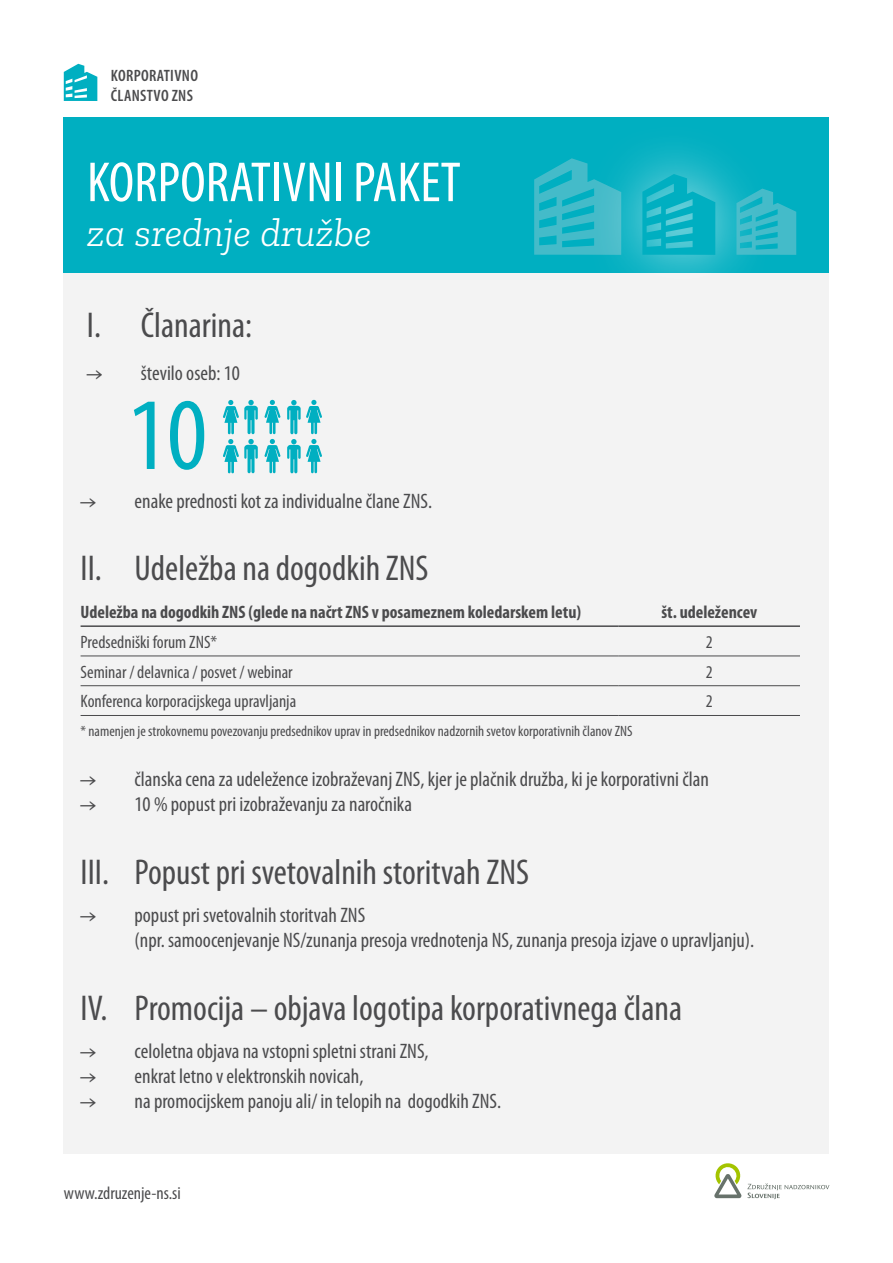
<style>
.page{position:relative;width:893px;height:1263px;background:#fff}
.page>*{position:absolute;margin:0;border:0;box-sizing:border-box;transform-origin:0 0}
.t1{font:condensed 103.5px "Myriad Pro";color:#00afc1}
.t2{font:condensed 57px "Myriad Pro";color:#fff}
.t3{font:italic 300 40.5px "Zilla Slab";color:#fff}
.t4{font:condensed 36px "Myriad Pro";color:#4b4b4d}
.t5{font:condensed 21px/25.2px "Myriad Pro";color:#4b4b4d}
.t6{font:condensed 18px "Myriad Pro";color:#4b4b4d}
.t7{font:700 condensed 18px "Myriad Pro";color:#4b4b4d}
.t8{font:600 condensed 16.5px/19.8px "Myriad Pro";letter-spacing:.02em;color:#4b4b4d}
.t9{font:condensed 15px "Myriad Pro";color:#4b4b4d}
.s1{font-family:"Zilla Slab";font-stretch:normal}
</style>
<div class="page">
<div style="left:64px;top:141px;width:765px;height:1012px;background:#f3f3f3"></div>
<svg style="left:64px;top:64px;width:33px;height:37px"></svg>
<div style="left:64px;top:117px;width:765px;height:155px;background:#00afc1"></div>
<svg style="left:714px;top:1163px;width:115px;height:36px"></svg>
<svg style="left:287px;top:400px;width:35px;height:73px"></svg>
<svg style="left:264px;top:400px;width:17px;height:73px"></svg>
<svg style="left:223px;top:400px;width:35px;height:73px"></svg>
<svg style="left:534px;top:158px;width:53px;height:97px"></svg>
<div style="left:587px;top:123px;width:184px;height:187px;background:#fff;opacity:.75"></div>
<svg style="left:642px;top:174px;width:73px;height:81px"></svg>
<svg style="left:736px;top:189px;width:60px;height:66px"></svg>
<hr style="left:81px;top:625px;width:538px;height:2px;background:#4b4b4d">
<hr style="left:619px;top:625px;width:181px;height:2px;background:#4b4b4d">
<hr style="left:81px;top:656px;width:538px;height:1px;background:#4b4b4d">
<hr style="left:619px;top:656px;width:181px;height:1px;background:#4b4b4d">
<hr style="left:81px;top:685px;width:538px;height:1px;background:#4b4b4d">
<hr style="left:619px;top:685px;width:181px;height:1px;background:#4b4b4d">
<hr style="left:81px;top:715px;width:538px;height:1px;background:#4b4b4d">
<hr style="left:619px;top:715px;width:181px;height:1px;background:#4b4b4d">
<p class="t8" style="left:111px;top:66px;width:89px">KORPORATIVNO<br>ČLANSTVO ZNS</p>
<h2 class="t2" style="left:87px;top:148px;width:375px">KORPORATIVNI PAKET</h2>
<h3 class="t3" style="left:87px;top:210px;width:286px">za srednje družbe</h3>
<h3 class="t4" style="left:87px;top:304px;width:167px">I. Članarina:</h3>
<p class="t5" style="left:87px;top:360px;width:155px"><span class="s1">→</span> število oseb: 10</p>
<h1 class="t1" style="left:127px;top:372px;width:81px">10</h1>
<p class="t5" style="left:81px;top:488px;width:353px"><span class="s1">→</span> enake prednosti kot za individualne člane ZNS.</p>
<h3 class="t4" style="left:81px;top:547px;width:349px">II. Udeležba na dogodkih ZNS</h3>
<p class="t7" style="left:81px;top:601px;width:502px">Udeležba na dogodkih ZNS (glede na načrt ZNS v posameznem koledarskem letu)</p>
<p class="t7" style="left:661px;top:601px;width:97px">št. udeležencev</p>
<p class="t6" style="left:81px;top:631px;width:138px">Predsedniški forum ZNS*</p>
<p class="t6" style="left:706px;top:631px;width:8px">2</p>
<p class="t6" style="left:81px;top:661px;width:214px">Seminar / delavnica / posvet / webinar</p>
<p class="t6" style="left:706px;top:661px;width:8px">2</p>
<p class="t6" style="left:81px;top:690px;width:217px">Konferenca korporacijskega upravljanja</p>
<p class="t6" style="left:706px;top:690px;width:8px">2</p>
<p class="t9" style="left:81px;top:722px;width:553px">* namenjen je strokovnemu povezovanju predsednikov uprav in predsednikov nadzornih svetov korporativnih članov ZNS</p>
<p class="t5" style="left:81px;top:766px;width:630px"><span class="s1">→</span> članska cena za udeležence izobraževanj ZNS, kjer je plačnik družba, ki je korporativni član</p>
<p class="t5" style="left:81px;top:791px;width:333px"><span class="s1">→</span> 10 % popust pri izobraževanju za naročnika</p>
<h3 class="t4" style="left:81px;top:850px;width:450px">III. Popust pri svetovalnih storitvah ZNS</h3>
<p class="t5" style="left:135px;top:902px;width:621px;text-indent:-54px"><span class="s1">→</span> popust pri svetovalnih storitvah ZNS<br>(npr. samoocenjevanje NS/zunanja presoja vrednotenja NS, zunanja presoja izjave o upravljanju).</p>
<h3 class="t4" style="left:81px;top:986px;width:603px">IV. Promocija – objava logotipa korporativnega člana</h3>
<p class="t5" style="left:81px;top:1038px;width:350px"><span class="s1">→</span> celoletna objava na vstopni spletni strani ZNS,</p>
<p class="t5" style="left:81px;top:1063px;width:284px"><span class="s1">→</span> enkrat letno v elektronskih novicah,</p>
<p class="t5" style="left:81px;top:1088px;width:422px"><span class="s1">→</span> na promocijskem panoju ali/ in telopih na dogodkih ZNS.</p>
<p class="t6" style="left:64px;top:1182px;width:118px">www.zdruzenje-ns.si</p>
</div>
